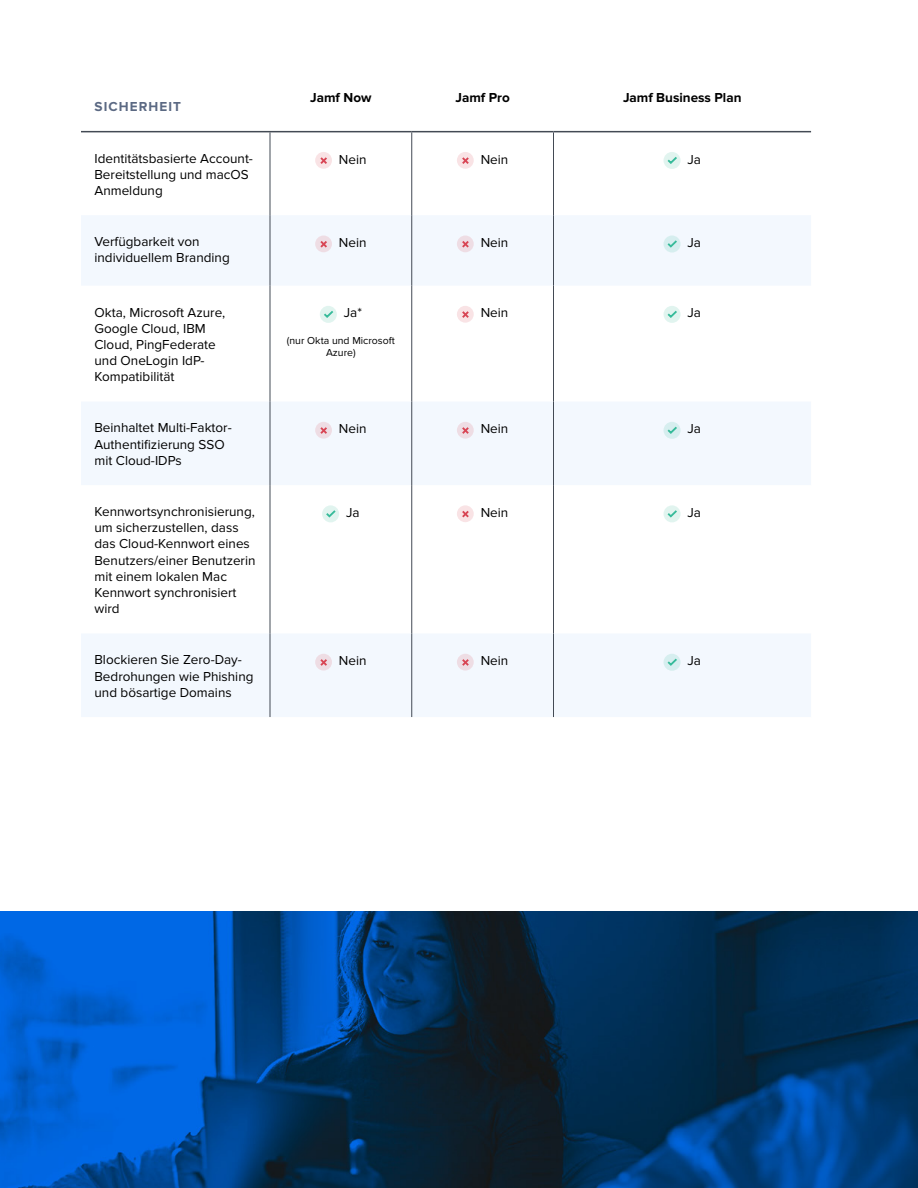
<style>
.page{position:relative;width:918px;height:1188px;background:#fff}
.page>*{position:absolute;margin:0;border:0;box-sizing:border-box;transform-origin:0 0}
.t1{font:13.5px/16.2px "Proxima Nova";color:#000}
.t2{font:700 13.5px "Proxima Nova";color:#000}
.t3{font:700 13.5px "Proxima Nova";letter-spacing:.08em;color:#5b6983}
.t4{font:10.5px/12.6px "Proxima Nova";color:#000;text-align:center}
</style>
<div class="page">
<svg style="left:81px;top:215px;width:730px;height:502px"></svg>
<hr style="left:270px;top:132px;width:1px;height:83px;background:#434a54">
<hr style="left:411px;top:132px;width:1px;height:83px;background:#434a54">
<hr style="left:553px;top:132px;width:1px;height:83px;background:#434a54">
<hr style="left:270px;top:215px;width:1px;height:71px;background:#434a54">
<hr style="left:411px;top:215px;width:1px;height:71px;background:#434a54">
<hr style="left:553px;top:215px;width:1px;height:71px;background:#434a54">
<hr style="left:270px;top:286px;width:1px;height:116px;background:#434a54">
<hr style="left:411px;top:286px;width:1px;height:116px;background:#434a54">
<hr style="left:553px;top:286px;width:1px;height:116px;background:#434a54">
<hr style="left:270px;top:402px;width:1px;height:83px;background:#434a54">
<hr style="left:411px;top:402px;width:1px;height:83px;background:#434a54">
<hr style="left:553px;top:402px;width:1px;height:83px;background:#434a54">
<hr style="left:270px;top:485px;width:1px;height:148px;background:#434a54">
<hr style="left:411px;top:485px;width:1px;height:148px;background:#434a54">
<hr style="left:553px;top:485px;width:1px;height:148px;background:#434a54">
<hr style="left:81px;top:131px;width:189px;height:1px;background:#434a54">
<hr style="left:270px;top:131px;width:142px;height:1px;background:#434a54">
<hr style="left:412px;top:131px;width:142px;height:1px;background:#434a54">
<hr style="left:554px;top:131px;width:257px;height:1px;background:#434a54">
<hr style="left:270px;top:633px;width:1px;height:84px;background:#434a54">
<hr style="left:411px;top:633px;width:1px;height:84px;background:#434a54">
<hr style="left:553px;top:633px;width:1px;height:84px;background:#434a54">
<div style="left:315px;top:152px;width:17px;height:17px;background:#f9e3e5;border-radius:50%"></div>
<svg style="left:320px;top:157px;width:7px;height:7px"></svg>
<div style="left:457px;top:152px;width:17px;height:17px;background:#f9e3e5;border-radius:50%"></div>
<svg style="left:462px;top:157px;width:7px;height:7px"></svg>
<div style="left:664px;top:152px;width:17px;height:17px;background:#e1f4ef;border-radius:50%"></div>
<svg style="left:667px;top:157px;width:10px;height:7px"></svg>
<div style="left:315px;top:235px;width:17px;height:17px;background:#eedde4;border-radius:50%"></div>
<svg style="left:320px;top:241px;width:7px;height:7px"></svg>
<svg style="left:457px;top:235px;width:17px;height:17px"></svg>
<svg style="left:460px;top:239px;width:11px;height:11px"></svg>
<svg style="left:664px;top:235px;width:17px;height:18px"></svg>
<svg style="left:666px;top:238px;width:13px;height:11px"></svg>
<div style="left:320px;top:306px;width:17px;height:17px;background:#e1f4ef;border-radius:50%"></div>
<svg style="left:324px;top:311px;width:10px;height:7px"></svg>
<div style="left:457px;top:306px;width:17px;height:17px;background:#f9e3e5;border-radius:50%"></div>
<svg style="left:462px;top:311px;width:7px;height:7px"></svg>
<div style="left:664px;top:306px;width:17px;height:17px;background:#e1f4ef;border-radius:50%"></div>
<svg style="left:667px;top:310px;width:10px;height:8px"></svg>
<div style="left:315px;top:422px;width:17px;height:17px;background:#eedde4;border-radius:50%"></div>
<svg style="left:320px;top:427px;width:7px;height:7px"></svg>
<div style="left:457px;top:422px;width:17px;height:17px;background:#eedde4;border-radius:50%"></div>
<svg style="left:462px;top:427px;width:7px;height:7px"></svg>
<div style="left:664px;top:422px;width:17px;height:17px;background:#d6eeef;border-radius:50%"></div>
<svg style="left:667px;top:426px;width:10px;height:8px"></svg>
<div style="left:322px;top:505px;width:17px;height:17px;background:#e1f4ef;border-radius:50%"></div>
<svg style="left:326px;top:508px;width:12px;height:11px"></svg>
<div style="left:457px;top:505px;width:17px;height:17px;background:#f9e3e5;border-radius:50%"></div>
<svg style="left:462px;top:511px;width:7px;height:7px"></svg>
<svg style="left:664px;top:505px;width:17px;height:17px"></svg>
<svg style="left:666px;top:508px;width:13px;height:11px"></svg>
<div style="left:315px;top:654px;width:17px;height:17px;background:#eedde4;border-radius:50%"></div>
<svg style="left:320px;top:659px;width:7px;height:7px"></svg>
<div style="left:457px;top:654px;width:17px;height:17px;background:#eedde4;border-radius:50%"></div>
<svg style="left:462px;top:659px;width:7px;height:7px"></svg>
<div style="left:664px;top:654px;width:17px;height:17px;background:#d6eeef;border-radius:50%"></div>
<svg style="left:667px;top:658px;width:10px;height:8px"></svg>
<img style="left:0;top:911px;width:918px;height:277px">
<p class="t3" style="left:94px;top:99px;width:88px">SICHERHEIT</p>
<p class="t2" style="left:310px;top:89px;width:63px">Jamf Now</p>
<p class="t2" style="left:455px;top:89px;width:56px">Jamf Pro</p>
<p class="t2" style="left:623px;top:89px;width:120px">Jamf Business Plan</p>
<p class="t1" style="left:94px;top:150px;width:160px">Identitätsbasierte Account-<br>Bereitstellung und macOS<br>Anmeldung</p>
<p class="t1" style="left:339px;top:151px;width:29px">Nein</p>
<p class="t1" style="left:481px;top:151px;width:29px">Nein</p>
<p class="t1" style="left:688px;top:151px;width:15px">Ja</p>
<p class="t1" style="left:94px;top:234px;width:137px">Verfügbarkeit von individuellem Branding</p>
<p class="t1" style="left:339px;top:235px;width:29px">Nein</p>
<p class="t1" style="left:481px;top:235px;width:29px">Nein</p>
<p class="t1" style="left:688px;top:235px;width:15px">Ja</p>
<p class="t1" style="left:94px;top:304px;width:132px">Okta, Microsoft Azure,<br>Google Cloud, IBM<br>Cloud, PingFederate und OneLogin IdP-<br>Kompatibilität</p>
<p class="t1" style="left:344px;top:305px;width:20px">Ja*</p>
<p class="t4" style="left:287px;top:334px;width:109px">(nur Okta und Microsoft<br>Azure)</p>
<p class="t1" style="left:481px;top:305px;width:29px">Nein</p>
<p class="t1" style="left:688px;top:305px;width:15px">Ja</p>
<p class="t1" style="left:94px;top:420px;width:139px">Beinhaltet Multi-Faktor-<br>Authentifizierung SSO mit Cloud-IDPs</p>
<p class="t1" style="left:339px;top:421px;width:29px">Nein</p>
<p class="t1" style="left:481px;top:421px;width:29px">Nein</p>
<p class="t1" style="left:688px;top:421px;width:15px">Ja</p>
<p class="t1" style="left:94px;top:504px;width:163px">Kennwortsynchronisierung, um sicherzustellen, dass das Cloud-Kennwort eines<br>Benutzers/einer Benutzerin mit einem lokalen Mac<br>Kennwort synchronisiert wird</p>
<p class="t1" style="left:346px;top:505px;width:15px">Ja</p>
<p class="t1" style="left:481px;top:505px;width:29px">Nein</p>
<p class="t1" style="left:688px;top:505px;width:15px">Ja</p>
<p class="t1" style="left:94px;top:652px;width:161px">Blockieren Sie Zero-Day-<br>Bedrohungen wie Phishing und bösartige Domains</p>
<p class="t1" style="left:339px;top:653px;width:29px">Nein</p>
<p class="t1" style="left:481px;top:653px;width:29px">Nein</p>
<p class="t1" style="left:688px;top:653px;width:15px">Ja</p>
</div>
